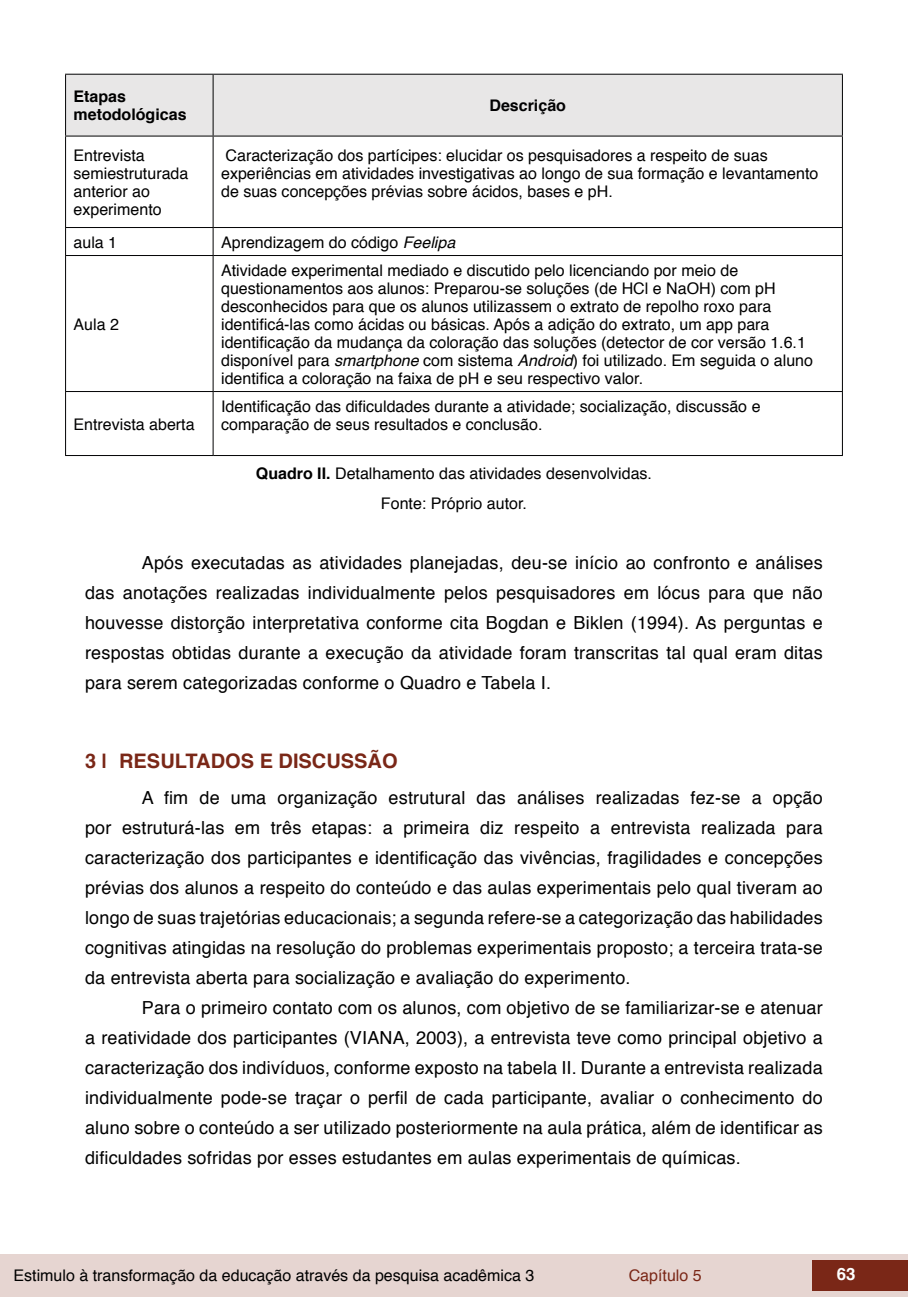
<style>
.page{position:relative;width:908px;height:1304px;background:#fff}
.page>*{position:absolute;margin:0;border:0;box-sizing:border-box;transform-origin:0 0}
.t1{font:700 20px "Helvetica";color:#7a2717}
.t2{font:18px/30px "Helvetica";letter-spacing:.01em;color:#000;text-align:justify}
.t3{font:700 16.8px "Helvetica";color:#fff}
.t4{font:16px/18px "Helvetica";color:#000}
.t5{font:16px "Helvetica";color:#020203}
.t6{font:700 16px/18px "Helvetica";color:#000}
.t7{font:16px "Helvetica";color:#7a2717}
.t8{font:700 16px "Helvetica";color:#020203}
.s1{font-style:italic}
.s2{font-weight:700}
</style>
<div class="page">
<div style="left:0;top:1254px;width:906px;height:43px;background:#e6d5d1"></div>
<div style="left:812px;top:1261px;width:95px;height:30px;background:#7a2717"></div>
<div style="left:66px;top:75px;width:775px;height:61px;background:#e8e7e7"></div>
<hr style="left:65px;top:74px;width:148px;height:1px;background:#020203">
<hr style="left:213px;top:74px;width:629px;height:1px;background:#020203">
<hr style="left:65px;top:136px;width:148px;height:1px;background:#020203">
<hr style="left:213px;top:136px;width:629px;height:1px;background:#020203">
<hr style="left:65px;top:227px;width:148px;height:1px;background:#020203">
<hr style="left:213px;top:227px;width:629px;height:1px;background:#020203">
<hr style="left:65px;top:255px;width:148px;height:1px;background:#020203">
<hr style="left:213px;top:255px;width:629px;height:1px;background:#020203">
<hr style="left:65px;top:391px;width:148px;height:1px;background:#020203">
<hr style="left:213px;top:391px;width:629px;height:1px;background:#020203">
<hr style="left:65px;top:455px;width:148px;height:1px;background:#020203">
<hr style="left:213px;top:455px;width:629px;height:1px;background:#020203">
<hr style="left:65px;top:75px;width:1px;height:61px;background:#020203">
<hr style="left:65px;top:137px;width:1px;height:90px;background:#020203">
<svg style="left:65px;top:228px;width:1px;height:27px"></svg>
<hr style="left:65px;top:256px;width:1px;height:135px;background:#020203">
<hr style="left:65px;top:392px;width:1px;height:63px;background:#020203">
<hr style="left:212px;top:75px;width:1px;height:61px;background:#020203">
<hr style="left:841px;top:75px;width:1px;height:61px;background:#020203">
<hr style="left:212px;top:137px;width:1px;height:90px;background:#020203">
<hr style="left:841px;top:137px;width:1px;height:90px;background:#020203">
<svg style="left:212px;top:228px;width:1px;height:27px"></svg>
<svg style="left:841px;top:228px;width:1px;height:27px"></svg>
<hr style="left:212px;top:256px;width:1px;height:135px;background:#020203">
<hr style="left:841px;top:256px;width:1px;height:135px;background:#020203">
<hr style="left:212px;top:392px;width:1px;height:63px;background:#020203">
<hr style="left:841px;top:392px;width:1px;height:63px;background:#020203">
<p class="t6" style="left:74px;top:88px;width:114px">Etapas metodológicas</p>
<p class="t8" style="left:489px;top:93px;width:78px">Descrição</p>
<p class="t4" style="left:74px;top:147px;width:116px">Entrevista semiestruturada anterior ao experimento</p>
<p class="t4" style="left:221px;top:147px;width:598px">Caracterização dos partícipes: elucidar os pesquisadores a respeito de suas experiências em atividades investigativas ao longo de sua formação e levantamento de suas concepções prévias sobre ácidos, bases e pH.</p>
<p class="t5" style="left:74px;top:230px;width:45px">aula 1</p>
<p class="t4" style="left:221px;top:233px;width:235px">Aprendizagem do código <span class="s1">Feelipa</span></p>
<p class="t4" style="left:74px;top:315px;width:47px">Aula 2</p>
<p class="t5" style="left:74px;top:412px;width:122px">Entrevista aberta</p>
<p class="t4" style="left:221px;top:261px;width:593px">Atividade experimental mediado e discutido pelo licenciando por meio de questionamentos aos alunos: Preparou-se soluções (de HCl e NaOH) com pH desconhecidos para que os alunos utilizassem o extrato de repolho roxo para identificá-las como ácidas ou básicas. Após a adição do extrato, um app para identificação da mudança da coloração das soluções (detector de cor versão 1.6.1 disponível para <span class="s1">smartphone</span> com sistema <span class="s1">Android</span>) foi utilizado. Em seguida o aluno identifica a coloração na faixa de pH e seu respectivo valor.</p>
<p class="t4" style="left:221px;top:397px;width:540px">Identificação das dificuldades durante a atividade; socialização, discussão e comparação de seus resultados e conclusão.</p>
<p class="t4" style="left:256px;top:458px;width:397px;line-height:30.6px;text-align:center"><span class="s2">Quadro II.</span> Detalhamento das atividades desenvolvidas.<br>Fonte: Próprio autor.</p>
<p class="t2" style="left:85px;top:548px;width:738px;text-indent:57px">Após executadas as atividades planejadas, deu-se início ao confronto e análises das anotações realizadas individualmente pelos pesquisadores em lócus para que não houvesse distorção interpretativa conforme cita Bogdan e Biklen (1994). As perguntas e respostas obtidas durante a execução da atividade foram transcritas tal qual eram ditas para serem categorizadas conforme o Quadro e Tabela I.</p>
<p class="t1" style="left:85px;top:745px;width:314px">3 | RESULTADOS E DISCUSSÃO</p>
<p class="t2" style="left:85px;top:783px;width:738px;text-indent:57px">A fim de uma organização estrutural das análises realizadas fez-se a opção por estruturá-las em três etapas: a primeira diz respeito a entrevista realizada para caracterização dos participantes e identificação das vivências, fragilidades e concepções prévias dos alunos a respeito do conteúdo e das aulas experimentais pelo qual tiveram ao longo de suas trajetórias educacionais; a segunda refere-se a categorização das habilidades cognitivas atingidas na resolução do problemas experimentais proposto; a terceira trata-se da entrevista aberta para socialização e avaliação do experimento.</p>
<p class="t2" style="left:85px;top:993px;width:738px;text-indent:57px">Para o primeiro contato com os alunos, com objetivo de se familiarizar-se e atenuar a reatividade dos participantes (VIANA, 2003), a entrevista teve como principal objetivo a caracterização dos indivíduos, conforme exposto na tabela II. Durante a entrevista realizada individualmente pode-se traçar o perfil de cada participante, avaliar o conhecimento do aluno sobre o conteúdo a ser utilizado posteriormente na aula prática, além de identificar as dificuldades sofridas por esses estudantes em aulas experimentais de químicas.</p>
<p class="t4" style="left:14px;top:1267px;width:522px">Estimulo à transformação da educação através da pesquisa acadêmica 3</p>
<p class="t7" style="left:628px;top:1263px;width:74px">Capítulo 5</p>
<p class="t3" style="left:836px;top:1261px;width:20px">63</p>
</div>
